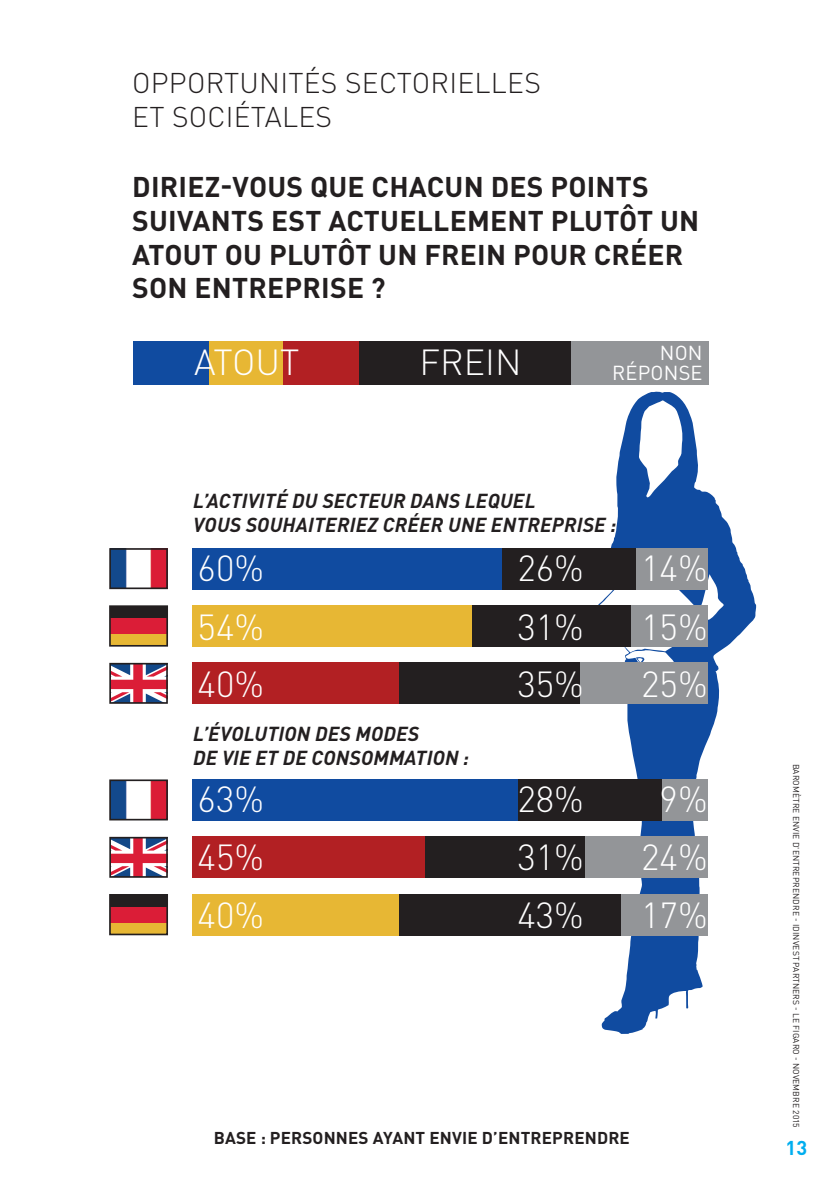
<style>
.page{position:relative;width:840px;height:1191px;background:#fff}
.page>*{position:absolute;margin:0;border:0;box-sizing:border-box;transform-origin:0 0}
.t1{font:300 35.8px/57.8px "DIN Pro";color:#fff;text-align:justify}
.t2{font:700 28.2px/33.8px "DIN Pro";letter-spacing:.01em;color:#231f20}
.t3{font:300 28.2px/33.8px "DIN Pro";letter-spacing:.01em;color:#231f20}
.t4{font:italic 700 20px/24px "DIN Pro";letter-spacing:.01em;color:#231f20}
.t5{font:20px/20px "DIN Pro";letter-spacing:.01em;color:#fff;text-align:right}
.t6{font:700 19.8px "DIN Pro";color:#00aeef}
.t7{font:700 17px "DIN Pro";letter-spacing:.01em;color:#231f20}
.t8{font:8.4px "DIN Pro";letter-spacing:.01em;color:#231f20}
</style>
<div class="page">
<svg style="left:585px;top:391px;width:171px;height:643px"></svg>
<div style="left:661px;top:779px;width:46px;height:41px;background:#939598"></div>
<div style="left:584px;top:836px;width:123px;height:42px;background:#939598"></div>
<div style="left:620px;top:894px;width:87px;height:41px;background:#939598"></div>
<div style="left:517px;top:779px;width:144px;height:41px;background:#231f20"></div>
<div style="left:424px;top:836px;width:160px;height:42px;background:#231f20"></div>
<div style="left:399px;top:894px;width:221px;height:41px;background:#231f20"></div>
<div style="left:192px;top:779px;width:325px;height:41px;background:#104ba0"></div>
<div style="left:192px;top:836px;width:232px;height:42px;background:#b22023"></div>
<div style="left:192px;top:894px;width:207px;height:41px;background:#e7b734"></div>
<div style="left:635px;top:548px;width:72px;height:41px;background:#939598"></div>
<div style="left:630px;top:605px;width:77px;height:41px;background:#939598"></div>
<div style="left:579px;top:662px;width:128px;height:42px;background:#939598"></div>
<div style="left:501px;top:548px;width:134px;height:41px;background:#231f20"></div>
<div style="left:471px;top:605px;width:159px;height:41px;background:#231f20"></div>
<div style="left:399px;top:662px;width:180px;height:42px;background:#231f20"></div>
<div style="left:192px;top:548px;width:309px;height:41px;background:#104ba0"></div>
<div style="left:192px;top:605px;width:279px;height:41px;background:#e7b734"></div>
<div style="left:192px;top:662px;width:207px;height:42px;background:#b22023"></div>
<div style="left:208px;top:341px;width:75px;height:43px;background:#e7b734"></div>
<div style="left:133px;top:341px;width:75px;height:43px;background:#104ba0"></div>
<div style="left:550px;top:341px;width:158px;height:43px;background:#939598"></div>
<div style="left:356px;top:341px;width:214px;height:43px;background:#231f20"></div>
<div style="left:283px;top:341px;width:75px;height:43px;background:#b22023"></div>
<div style="left:110px;top:606px;width:57px;height:12px;background:#231f20"></div>
<div style="left:110px;top:634px;width:57px;height:12px;background:#e7b734"></div>
<div style="left:110px;top:618px;width:57px;height:16px;background:#db1d37"></div>
<div style="left:109px;top:605px;width:59px;height:41px;border:2px solid #231f20"></div>
<div style="left:110px;top:895px;width:57px;height:11px;background:#231f20"></div>
<div style="left:110px;top:922px;width:57px;height:12px;background:#e7b734"></div>
<div style="left:110px;top:906px;width:57px;height:16px;background:#db1d37"></div>
<div style="left:109px;top:894px;width:59px;height:41px;border:2px solid #231f20"></div>
<svg style="left:112px;top:666px;width:53px;height:35px"></svg>
<div style="left:109px;top:663px;width:59px;height:41px;border:2px solid #231f20"></div>
<svg style="left:112px;top:840px;width:53px;height:34px"></svg>
<div style="left:109px;top:837px;width:59px;height:40px;border:2px solid #231f20"></div>
<img style="left:112px;top:551px;width:53px;height:35px">
<div style="left:109px;top:548px;width:59px;height:41px;border:2px solid #231f20"></div>
<img style="left:112px;top:782px;width:53px;height:35px">
<div style="left:109px;top:779px;width:59px;height:41px;border:2px solid #231f20"></div>
<h2 class="t3" style="left:132px;top:69px;width:410px">OPPORTUNITÉS SECTORIELLES<br>ET SOCIÉTALES</h2>
<h2 class="t2" style="left:132px;top:173px;width:568px">DIRIEZ-VOUS QUE CHACUN DES POINTS<br>SUIVANTS EST ACTUELLEMENT PLUTÔT UN<br>ATOUT OU PLUTÔT UN FREIN POUR CRÉER<br>SON ENTREPRISE ?</h2>
<h1 class="t1" style="left:194px;top:337px;width:107px">ATOUT</h1>
<h1 class="t1" style="left:419px;top:337px;width:103px">FREIN</h1>
<p class="t5" style="left:612px;top:345px;width:92px">NON<br>RÉPONSE</p>
<p class="t4" style="left:193px;top:490px;width:424px">L’ACTIVITÉ DU SECTEUR DANS LEQUEL<br>VOUS SOUHAITERIEZ CRÉER UNE ENTREPRISE :</p>
<h1 class="t1" style="left:197px;top:543px;width:68px">60% 54% 40%</h1>
<p class="t4" style="left:193px;top:724px;width:277px">L’ÉVOLUTION DES MODES<br>DE VIE ET DE CONSOMMATION :</p>
<h1 class="t1" style="left:197px;top:774px;width:68px">63% 45% 40%</h1>
<h1 class="t1" style="left:517px;top:543px;width:68px">26%</h1>
<h1 class="t1" style="left:640px;top:543px;width:68px">14%</h1>
<h1 class="t1" style="left:517px;top:602px;width:68px">31%</h1>
<h1 class="t1" style="left:640px;top:602px;width:68px">15%</h1>
<h1 class="t1" style="left:517px;top:659px;width:68px">35%</h1>
<h1 class="t1" style="left:640px;top:659px;width:68px">25%</h1>
<h1 class="t1" style="left:517px;top:774px;width:68px">28%</h1>
<h1 class="t1" style="left:659px;top:774px;width:50px">9%</h1>
<h1 class="t1" style="left:517px;top:832px;width:68px">31%</h1>
<h1 class="t1" style="left:640px;top:832px;width:68px">24%</h1>
<h1 class="t1" style="left:517px;top:889px;width:68px">43%</h1>
<h1 class="t1" style="left:640px;top:889px;width:68px">17%</h1>
<p class="t7" style="left:214px;top:1132px;width:417px">BASE : PERSONNES AYANT ENVIE D’ENTREPRENDRE</p>
<p class="t8" style="left:798px;top:763px;width:366px;rotate:90deg">BAROMÈTRE ENVIE D'ENTREPRENDRE - IDINVEST PARTNERS - LE FIGARO - NOVEMBRE 2015</p>
<p class="t6" style="left:785px;top:1141px;width:23px">13</p>
</div>
